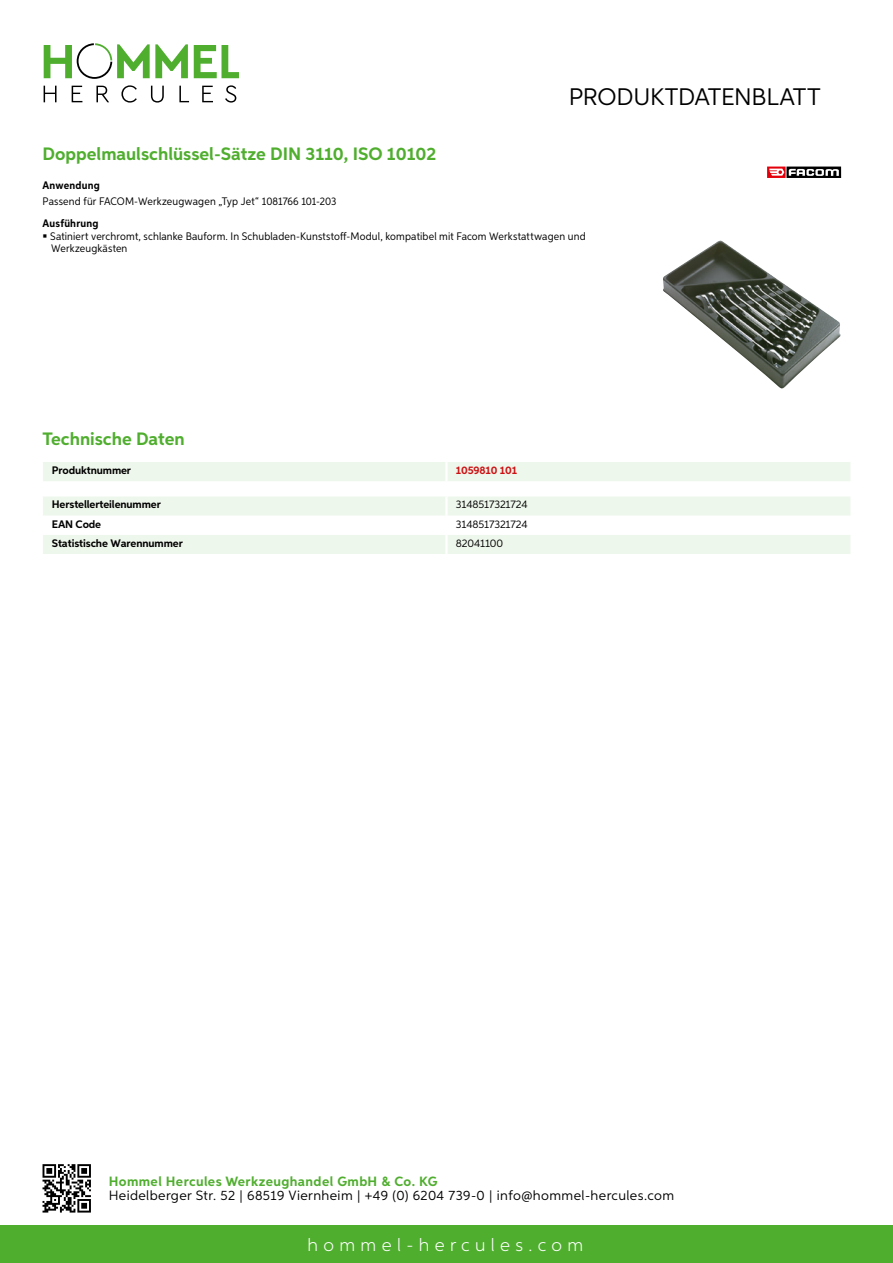
<style>
.page{position:relative;width:893px;height:1263px;background:#fff}
.page>*{position:absolute;margin:0;border:0;box-sizing:border-box;transform-origin:0 0}
.t1{font:24px "Aspira";letter-spacing:-.01em;color:#000}
.t2{font:700 18px "Aspira";color:#50ae2f}
.t3{font:300 18px "Aspira";letter-spacing:.3em;color:#fff}
.t4{font:13.5px "Aspira";letter-spacing:.03em;color:#000}
.t5{font:700 13.5px "Aspira";letter-spacing:.03em;color:#50ae2f}
.t6{font:10.95px/12px "Aspira Nar";letter-spacing:.015em;color:#000}
.t7{font:700 10.95px "Aspira";letter-spacing:-.01em;color:#000}
.t8{font:10.95px "Aspira";letter-spacing:-.01em;color:#000}
.t9{font:700 10.95px "Aspira Nar";letter-spacing:.02em;color:#000}
.t10{font:700 10.95px "Aspira";letter-spacing:-.01em;color:#cd1013}
</style>
<div class="page">
<div style="left:0;top:1226px;width:893px;height:37px;background:#50ae2f"></div>
<svg style="left:43px;top:1164px;width:48px;height:48px"></svg>
<svg style="left:194px;top:45px;width:45px;height:33px"></svg>
<svg style="left:44px;top:43px;width:144px;height:36px"></svg>
<svg style="left:44px;top:86px;width:13px;height:16px"></svg>
<svg style="left:72px;top:86px;width:10px;height:16px"></svg>
<svg style="left:96px;top:86px;width:13px;height:16px"></svg>
<svg style="left:121px;top:85px;width:16px;height:18px"></svg>
<svg style="left:151px;top:86px;width:13px;height:17px"></svg>
<svg style="left:179px;top:86px;width:10px;height:16px"></svg>
<svg style="left:202px;top:86px;width:11px;height:16px"></svg>
<svg style="left:225px;top:85px;width:11px;height:18px"></svg>
<div style="left:43px;top:462px;width:807px;height:19px;background:#eef7eb"></div>
<hr style="left:445px;top:462px;width:3px;height:19px;background:#fff">
<svg style="left:43px;top:497px;width:807px;height:57px"></svg>
<hr style="left:445px;top:535px;width:3px;height:19px;background:#fff">
<img style="left:663px;top:241px;width:178px;height:148px">
<svg style="left:767px;top:166px;width:75px;height:12px"></svg>
<svg style="left:767px;top:167px;width:74px;height:11px"></svg>
<h1 class="t1" style="left:569px;top:82px;width:253px">Produktdatenblatt</h1>
<h2 class="t2" style="left:43px;top:142px;width:395px">Doppelmaulschlüssel-Sätze DIN 3110, ISO 10102</h2>
<p class="t9" style="left:43px;top:179px;width:59px">Anwendung</p>
<p class="t6" style="left:43px;top:195px;width:295px">Passend für FACOM-Werkzeugwagen „Typ Jet“ 1081766 101-203</p>
<p class="t9" style="left:43px;top:216px;width:58px">Ausführung</p>
<p class="t6" style="left:50px;top:230px;width:537px">Satiniert verchromt, schlanke Bauform. In Schubladen-Kunststoff-Modul, kompatibel mit Facom Werkstattwagen und<br>Werkzeugkästen</p>
<h2 class="t2" style="left:43px;top:428px;width:144px">Technische Daten</h2>
<p class="t7" style="left:52px;top:463px;width:81px">Produktnummer</p>
<p class="t10" style="left:456px;top:463px;width:63px">1059810 101</p>
<p class="t7" style="left:52px;top:498px;width:111px">Herstellerteilenummer</p>
<p class="t8" style="left:456px;top:498px;width:73px">3148517321724</p>
<p class="t7" style="left:52px;top:517px;width:51px">EAN Code</p>
<p class="t8" style="left:456px;top:517px;width:73px">3148517321724</p>
<p class="t7" style="left:52px;top:536px;width:132px">Statistische Warennummer</p>
<p class="t8" style="left:456px;top:536px;width:49px">82041100</p>
<p class="t5" style="left:109px;top:1172px;width:330px">Hommel Hercules Werkzeughandel GmbH &amp; Co. KG</p>
<p class="t4" style="left:109px;top:1187px;width:567px">Heidelberger Str. 52 | 68519 Viernheim | +49 (0) 6204 739-0 | info@hommel-hercules.com</p>
<h2 class="t3" style="left:307px;top:1234px;width:277px">hommel-hercules.com</h2>
</div>
